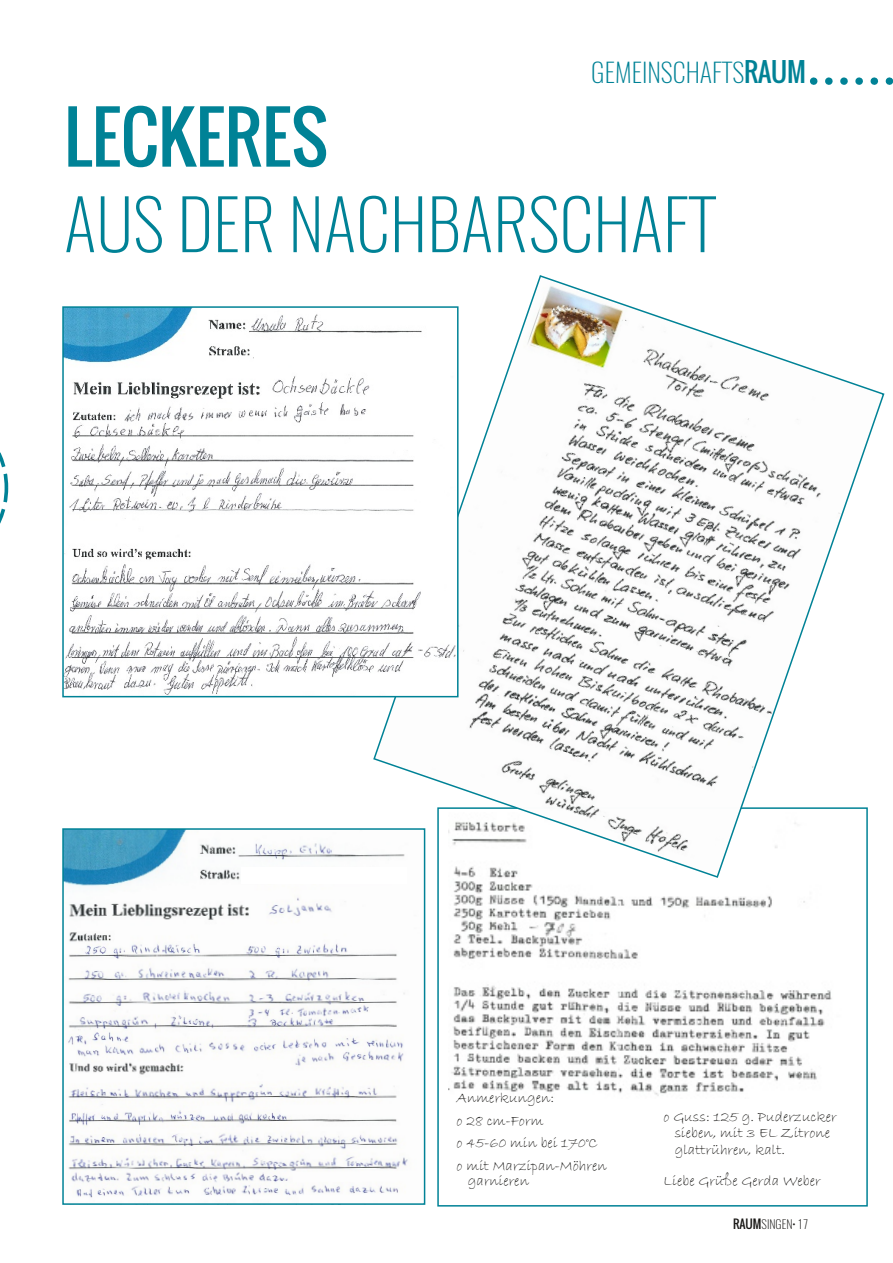
<style>
.page{position:relative;width:893px;height:1263px;background:#fff}
.page>*{position:absolute;margin:0;border:0;box-sizing:border-box;transform-origin:0 0}
.t1{font:200 69px "Oswald";color:#008296}
.t2{font:69px "Oswald";color:#008296}
.t3{font:200 26.25px "Oswald";color:#008296}
.t4{font:15px/22.5px "Bradley Hand ITC";color:#181715}
.t5{font:200 12px "Oswald";color:#181715}
.s1{font-weight:400}
</style>
<div class="page">
<img style="left:449px;top:881px;width:383px;height:215px">
<svg style="left:0;top:452px;width:8px;height:72px"></svg>
<svg style="left:813px;top:77px;width:80px;height:8px"></svg>
<svg style="left:372px;top:275px;width:513px;height:604px"></svg>
<img style="left:65px;top:309px;width:391px;height:385px">
<div style="left:62px;top:306px;width:397px;height:391px;border:2px solid #008296"></div>
<img style="left:65px;top:831px;width:357px;height:367px">
<div style="left:62px;top:828px;width:363px;height:377px;border:2px solid #008296"></div>
<div style="left:254px;top:340px;width:168px;height:21px;background:#fff"></div>
<div style="left:241px;top:867px;width:166px;height:17px;background:#fff"></div>
<h2 class="t3" style="left:591px;top:54px;width:216px">GEMEINSCHAFTS<span class="s1">RAUM</span></h2>
<h1 class="t2" style="left:64px;top:85px;width:266px">LECKERES</h1>
<h1 class="t1" style="left:64px;top:177px;width:653px">AUS DER NACHBARSCHAFT</h1>
<p class="t4" style="left:457px;top:1088px;width:152px">Anmerkungen:<br>o 28 cm-Form<br>o 45-60 min bei 170°C o mit Marzipan-Möhren</p>
<p class="t4" style="left:468px;top:1170px;width:63px">garnieren</p>
<p class="t4" style="left:675px;top:1109px;width:164px;line-height:16.5px;text-indent:-11px">o Guss: 125 g. Puderzucker sieben, mit 3 EL Zitrone glattrühren, kalt.</p>
<p class="t4" style="left:663px;top:1171px;width:159px">Liebe Grüße Gerda Weber</p>
<p class="t5" style="left:733px;top:1215px;width:76px"><span class="s1">RAUM</span>SINGEN• 17</p>
</div>
